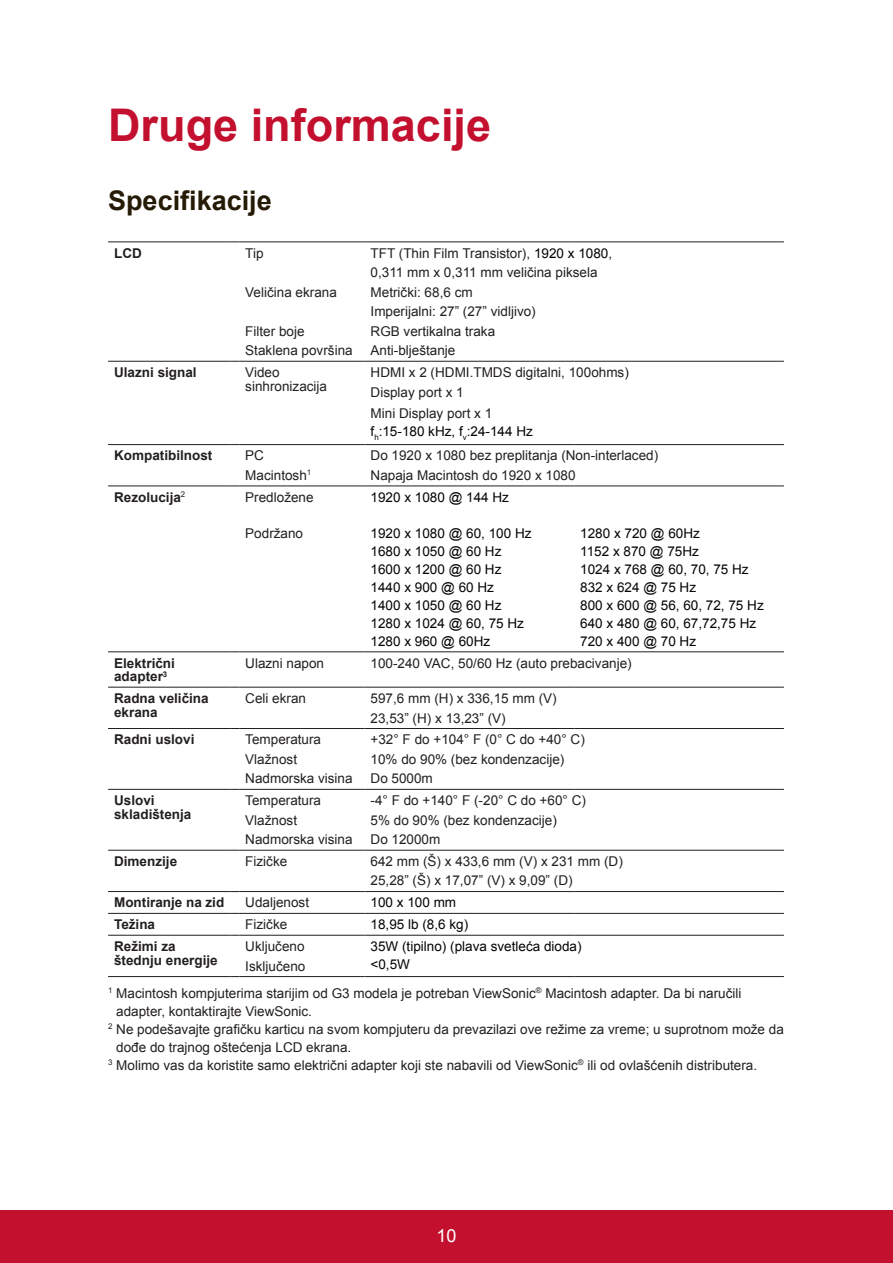
<style>
.page{position:relative;width:893px;height:1263px;background:#fff}
.page>*{position:absolute;margin:0;border:0;box-sizing:border-box;transform-origin:0 0}
.t1{font:700 45px "Arial";color:#c3102f}
.t2{font:700 27px "Arial";color:#251a05}
.t3{font:18px "Arial";color:#fff}
.t4{font:13.5px/19.5px "Arial";color:#231f20}
.t5{font:13.5px/18px "Arial";color:#040503}
.t6{font:700 13.5px/13.5px "Arial";color:#231f20}
.s1{color:#040503}
.s2{color:#231f20}
</style>
<div class="page">
<div style="left:0;top:1210px;width:892px;height:53px;background:#c3102f"></div>
<hr style="left:108px;top:241px;width:122px;height:1px;background:#231f20">
<hr style="left:239px;top:241px;width:121px;height:1px;background:#231f20">
<hr style="left:364px;top:241px;width:210px;height:1px;background:#231f20">
<hr style="left:574px;top:241px;width:209px;height:1px;background:#231f20">
<hr style="left:108px;top:361px;width:122px;height:1px;background:#231f20">
<hr style="left:239px;top:361px;width:121px;height:1px;background:#231f20">
<hr style="left:364px;top:361px;width:210px;height:1px;background:#231f20">
<hr style="left:574px;top:361px;width:209px;height:1px;background:#231f20">
<hr style="left:108px;top:485px;width:122px;height:1px;background:#231f20">
<hr style="left:239px;top:485px;width:121px;height:1px;background:#231f20">
<hr style="left:364px;top:485px;width:210px;height:1px;background:#231f20">
<hr style="left:574px;top:485px;width:209px;height:1px;background:#231f20">
<hr style="left:108px;top:651px;width:122px;height:1px;background:#231f20">
<hr style="left:239px;top:651px;width:121px;height:1px;background:#231f20">
<hr style="left:364px;top:651px;width:210px;height:1px;background:#231f20">
<hr style="left:574px;top:651px;width:209px;height:1px;background:#231f20">
<hr style="left:108px;top:687px;width:122px;height:1px;background:#231f20">
<hr style="left:239px;top:687px;width:121px;height:1px;background:#231f20">
<hr style="left:364px;top:687px;width:210px;height:1px;background:#231f20">
<hr style="left:574px;top:687px;width:209px;height:1px;background:#231f20">
<hr style="left:108px;top:728px;width:122px;height:1px;background:#231f20">
<hr style="left:239px;top:728px;width:121px;height:1px;background:#231f20">
<hr style="left:364px;top:728px;width:210px;height:1px;background:#231f20">
<hr style="left:574px;top:728px;width:209px;height:1px;background:#231f20">
<hr style="left:108px;top:789px;width:122px;height:1px;background:#231f20">
<hr style="left:239px;top:789px;width:121px;height:1px;background:#231f20">
<hr style="left:364px;top:789px;width:210px;height:1px;background:#231f20">
<hr style="left:574px;top:789px;width:209px;height:1px;background:#231f20">
<hr style="left:108px;top:850px;width:122px;height:1px;background:#231f20">
<hr style="left:239px;top:850px;width:121px;height:1px;background:#231f20">
<hr style="left:364px;top:850px;width:210px;height:1px;background:#231f20">
<hr style="left:574px;top:850px;width:209px;height:1px;background:#231f20">
<hr style="left:108px;top:444px;width:122px;height:1px;background:#231f20">
<hr style="left:108px;top:891px;width:122px;height:1px;background:#231f20">
<hr style="left:239px;top:891px;width:121px;height:1px;background:#231f20">
<hr style="left:364px;top:891px;width:210px;height:1px;background:#231f20">
<hr style="left:574px;top:891px;width:209px;height:1px;background:#231f20">
<hr style="left:108px;top:913px;width:122px;height:1px;background:#231f20">
<hr style="left:239px;top:913px;width:121px;height:1px;background:#231f20">
<hr style="left:364px;top:913px;width:210px;height:1px;background:#231f20">
<hr style="left:574px;top:913px;width:209px;height:1px;background:#231f20">
<hr style="left:239px;top:444px;width:121px;height:1px;background:#231f20">
<hr style="left:108px;top:935px;width:122px;height:1px;background:#231f20">
<hr style="left:239px;top:935px;width:121px;height:1px;background:#231f20">
<hr style="left:364px;top:935px;width:210px;height:1px;background:#231f20">
<hr style="left:574px;top:935px;width:209px;height:1px;background:#231f20">
<hr style="left:364px;top:444px;width:210px;height:1px;background:#231f20">
<hr style="left:574px;top:444px;width:209px;height:1px;background:#231f20">
<hr style="left:108px;top:976px;width:122px;height:1px;background:#231f20">
<hr style="left:239px;top:976px;width:121px;height:1px;background:#231f20">
<hr style="left:364px;top:976px;width:210px;height:1px;background:#231f20">
<hr style="left:574px;top:976px;width:209px;height:1px;background:#231f20">
<h1 class="t1" style="left:108px;top:95px;width:384px">Druge informacije</h1>
<h2 class="t2" style="left:108px;top:182px;width:165px">Specifikacije</h2>
<p class="t6" style="left:114px;top:247px;width:29px">LCD</p>
<p class="t4" style="left:245px;top:243px;width:20px">Tip</p>
<p class="t4" style="left:245px;top:282px;width:93px">Veličina ekrana</p>
<p class="t4" style="left:245px;top:321px;width:109px">Filter boje<br>Staklena površina</p>
<p class="t4" style="left:370px;top:243px;width:243px">TFT (Thin Film Transistor), <span class="s1">1920 x 1080</span>,<br>0,311 mm x 0,311 mm veličina piksela<br>Metrički: 68,6 cm<br>Imperijalni: 27” (27” vidljivo)<br>RGB vertikalna traka<br>Anti-blještanje</p>
<p class="t6" style="left:114px;top:366px;width:84px">Ulazni signal</p>
<p class="t4" style="left:245px;top:366px;width:83px;line-height:13.5px">Video sinhronizacija</p>
<p class="t4" style="left:370px;top:363px;width:260px">HDMI x 2 (HDMI.TMDS digitalni, 100ohms)<br>Display port x 1</p>
<p class="t5" style="left:370px;top:404px;width:164px"><span class="s2">Mini Display port x 1 </span>f<sub>h</sub>:15-180 kHz, f<sub>v</sub>:24-144 Hz</p>
<p class="t6" style="left:114px;top:449px;width:100px">Kompatibilnost</p>
<p class="t4" style="left:245px;top:446px;width:67px">PC<br>Macintosh<sup>1</sup></p>
<p class="t4" style="left:370px;top:446px;width:289px">Do 1920 x 1080 bez preplitanja (Non-interlaced)<br>Napaja Macintosh do 1920 x 1080</p>
<p class="t6" style="left:114px;top:490px;width:73px">Rezolucija<sup>2</sup></p>
<p class="t4" style="left:245px;top:487px;width:70px">Predložene</p>
<p class="t4" style="left:245px;top:523px;width:59px">Podržano</p>
<p class="t5" style="left:370px;top:488px;width:140px">1920 x 1080 @ 144 Hz</p>
<p class="t5" style="left:370px;top:524px;width:162px">1920 x 1080 @ 60, 100 Hz<br>1680 x 1050 @ 60 Hz<br>1600 x 1200 @ 60 Hz<br>1440 x 900 @ 60 Hz<br>1400 x 1050 @ 60 Hz<br>1280 x 1024 @ 60, 75 Hz<br>1280 x 960 @ 60Hz</p>
<p class="t5" style="left:580px;top:524px;width:185px">1280 x 720 @ 60Hz<br>1152 x 870 @ 75Hz<br>1024 x 768 @ 60, 70, 75 Hz<br>832 x 624 @ 75 Hz<br>800 x 600 @ 56, 60, 72, 75 Hz<br>640 x 480 @ 60, 67,72,75 Hz<br>720 x 400 @ 70 Hz</p>
<p class="t6" style="left:114px;top:656px;width:62px">Električni adapter<sup>3</sup></p>
<p class="t4" style="left:245px;top:653px;width:80px">Ulazni napon</p>
<p class="t4" style="left:370px;top:653px;width:262px">100-240 VAC, 50/60 Hz (auto prebacivanje)</p>
<p class="t6" style="left:114px;top:692px;width:96px">Radna veličina ekrana</p>
<p class="t4" style="left:245px;top:688px;width:62px">Celi ekran</p>
<p class="t4" style="left:370px;top:688px;width:188px">597,6 mm (H) x 336,15 mm (V)<br>23,53” (H) x 13,23” (V)</p>
<p class="t6" style="left:114px;top:733px;width:82px">Radni uslovi</p>
<p class="t4" style="left:245px;top:730px;width:109px">Temperatura<br>Vlažnost<br>Nadmorska visina</p>
<p class="t4" style="left:370px;top:730px;width:216px">+32° F do +104° F (0° C do +40° C)<br>10% do 90% (bez kondenzacije)<br>Do 5000m</p>
<p class="t6" style="left:114px;top:794px;width:79px">Uslovi skladištenja</p>
<p class="t4" style="left:245px;top:791px;width:109px">Temperatura<br>Vlažnost<br>Nadmorska visina</p>
<p class="t4" style="left:370px;top:791px;width:217px">-4° F do +140° F (-20° C do +60° C)<br>5% do 90% (bez kondenzacije)<br>Do 12000m</p>
<p class="t6" style="left:114px;top:855px;width:65px">Dimenzije</p>
<p class="t4" style="left:245px;top:851px;width:43px">Fizičke</p>
<p class="t4" style="left:370px;top:851px;width:254px">642 mm (Š) x 433,6 mm (V) x 231 mm (D)<br>25,28” (Š) x 17,07” (V) x 9,09” (D)</p>
<p class="t6" style="left:114px;top:896px;width:112px">Montiranje na zid</p>
<p class="t4" style="left:245px;top:893px;width:65px">Udaljenost</p>
<p class="t5" style="left:370px;top:893px;width:87px">100 x 100 mm</p>
<p class="t6" style="left:114px;top:918px;width:43px">Težina</p>
<p class="t4" style="left:245px;top:914px;width:43px">Fizičke</p>
<p class="t5" style="left:370px;top:915px;width:99px">18,95 lb (8,6 kg)</p>
<p class="t6" style="left:114px;top:940px;width:105px">Režimi za štednju energije</p>
<p class="t4" style="left:245px;top:936px;width:62px">Uključeno<br>Isključeno</p>
<p class="t5" style="left:370px;top:937px;width:212px">35W (tipilno) (plava svetleća dioda) &lt;0,5W</p>
<p class="t4" style="left:108px;top:983px;width:634px"><sup>1</sup> Macintosh kompjuterima starijim od G3 modela je potreban ViewSonic<sup>®</sup> Macintosh adapter. Da bi naručili</p>
<p class="t4" style="left:116px;top:1001px;width:197px">adapter, kontaktirajte ViewSonic.</p>
<p class="t4" style="left:108px;top:1019px;width:677px"><sup>2</sup> Ne podešavajte grafičku karticu na svom kompjuteru da prevazilazi ove režime za vreme; u suprotnom može da</p>
<p class="t4" style="left:116px;top:1037px;width:236px">dođe do trajnog oštećenja LCD ekrana.</p>
<p class="t4" style="left:108px;top:1055px;width:650px"><sup>3</sup> Molimo vas da koristite samo električni adapter koji ste nabavili od ViewSonic<sup>®</sup> ili od ovlašćenih distributera.</p>
<h3 class="t3" style="left:436px;top:1223px;width:22px">10</h3>
</div>
